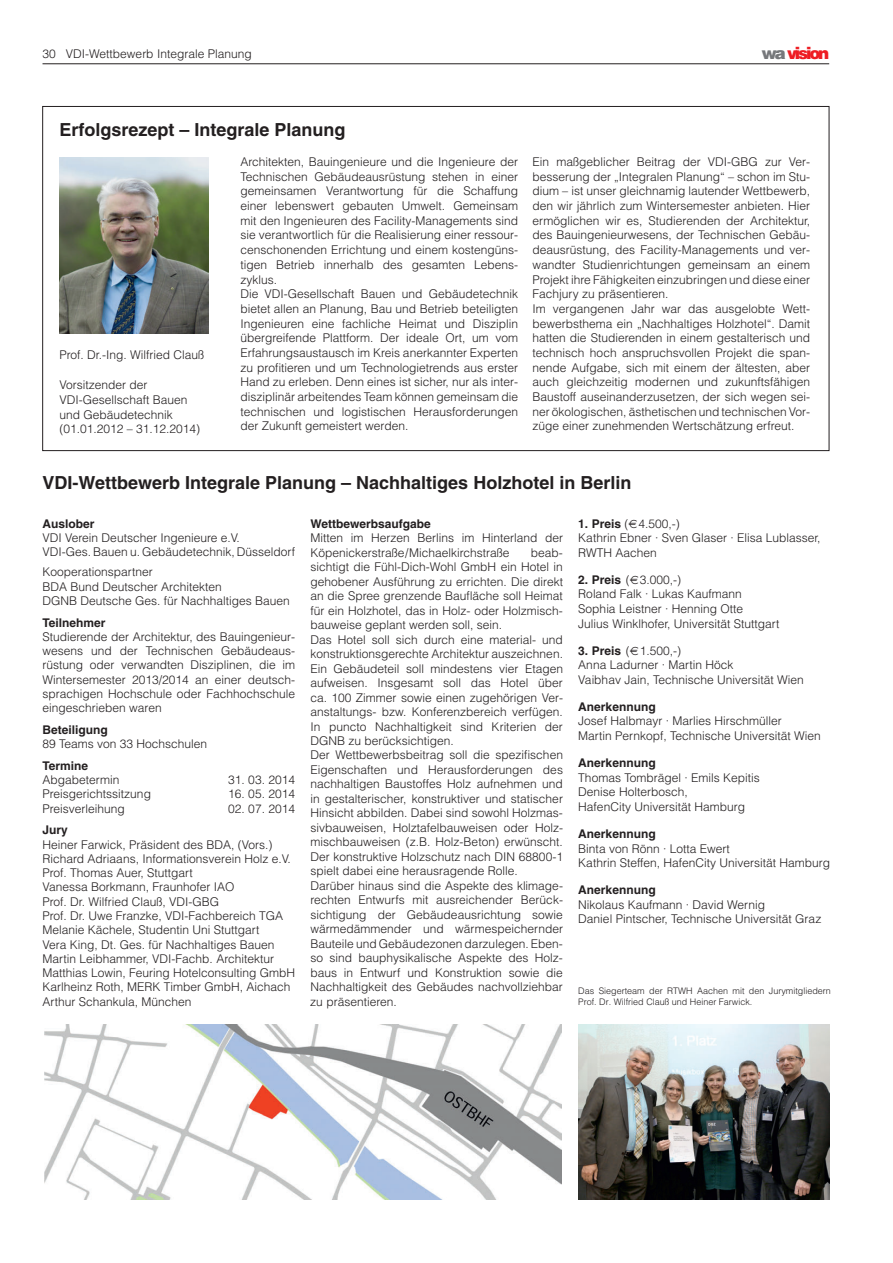
<style>
.page{position:relative;width:893px;height:1263px;background:#fff}
.page>*{position:absolute;margin:0;border:0;box-sizing:border-box;transform-origin:0 0}
.t1{font:700 18px "Helvetica";color:#231f20}
.t2{font:900 16.5px "Helvetica";letter-spacing:-.135em;color:#ee1d23}
.t3{font:300 12px/14.5px "Helvetica";color:#231f20}
.t4{font:700 12px "Helvetica";color:#231f20}
.t5{font:300 9px/11.6px "Helvetica";color:#231f20}
.s1{color:#76787b}
.s2{font-weight:700}
</style>
<div class="page">
<img style="left:578px;top:1025px;width:251px;height:174px">
<hr style="left:43px;top:64px;width:786px;height:1px;background:#231f20">
<img style="left:60px;top:157px;width:148px;height:177px">
<img style="left:45px;top:1025px;width:516px;height:174px">
<p class="t3" style="left:43px;top:46px;width:211px">30 VDI-Wettbewerb Integrale Planung</p>
<h2 class="t2" style="left:762px;top:43px;width:69px"><span class="s1">wa</span> vision</h2>
<h1 class="t1" style="left:60px;top:124px;width:288px">Erfolgsrezept – Integrale Planung</h1>
<p class="t3" style="left:240px;top:154px;width:279px">Architekten, Bauingenieure und die Ingenieure der Technischen Gebäudeausrüstung stehen in einer gemeinsamen Verantwortung für die Schaffung einer lebenswert gebauten Umwelt. Gemeinsam mit den Ingenieuren des Facility-Managements sind sie verantwortlich für die Realisierung einer ressour&shy;censchonenden Errichtung und einem kostengüns&shy;tigen Betrieb innerhalb des gesamten Lebens&shy;zyklus.<br>Die VDI-Gesellschaft Bauen und Gebäudetech nik bietet allen an Planung, Bau und Betrieb beteiligten Ingenieuren eine fachliche Heimat und Disziplin übergreifende Plattform. Der ideale Ort, um vom Erfahrungsaustausch im Kreis anerkannter Experten zu profitieren und um Technologietrends aus erster Hand zu erleben. Denn eines ist sicher, nur als inter&shy;disziplinär arbeitendes Team können gemeinsam die tech nischen und logistischen Herausforderungen der Zukunft gemeistert werden.</p>
<p class="t3" style="left:532px;top:154px;width:279px">Ein maßgeblicher Beitrag der VDI-GBG zur Ver - besserung der „Integralen Planung“ – schon im Stu&shy;dium – ist unser gleichnamig lautender Wettbewerb, den wir jährlich zum Wintersemester anbieten. Hier ermöglichen wir es, Studierenden der Architektur, des Bauingenieur wesens, der Technischen Gebäu&shy;deausrüstung, des Facility-Managements und ver&shy;wandter Studienrichtungen gemeinsam an einem Projekt ihre Fähigkeiten einzubringen und diese einer Fachjury zu präsentieren.<br>Im vergangenen Jahr war das ausgelobte Wett - bewerbsthema ein „Nachhaltiges Holzhotel“. Damit hatten die Studierenden in einem gestal terisch und technisch hoch anspruchsvollen Projekt die span&shy;nende Aufgabe, sich mit einem der ältesten, aber auch gleichzeitig modernen und zukunftsfähigen Baustoff auseinanderzusetzen, der sich wegen sei&shy;ner ökologischen, ästhetischen und technischen Vor&shy;züge einer zunehmenden Wertschätzung erfreut.</p>
<p class="t3" style="left:60px;top:348px;width:146px">Prof. Dr.-Ing. Wilfried Clauß</p>
<p class="t3" style="left:60px;top:377px;width:142px">Vorsitzender der<br>VDI-Gesellschaft Bauen und Gebäudetechnik (01.01.2012 – 31.12.2014)</p>
<h1 class="t1" style="left:43px;top:476px;width:590px">VDI-Wettbewerb Integrale Planung – Nachhaltiges Holzhotel in Berlin</h1>
<p class="t4" style="left:43px;top:519px;width:54px">Auslober</p>
<p class="t3" style="left:43px;top:530px;width:254px">VDI Verein Deutscher Ingenieure e.V.<br>VDI-Ges. Bauen u. Gebäudetechnik, Düsseldorf</p>
<p class="t3" style="left:43px;top:565px;width:249px">Kooperationspartner<br>BDA Bund Deutscher Architekten<br>DGNB Deutsche Ges. für Nachhaltiges Bauen</p>
<p class="t4" style="left:43px;top:618px;width:65px">Teilnehmer</p>
<p class="t3" style="left:43px;top:630px;width:254px;text-align:justify">Studierende der Architektur, des Bauingenieur&shy;wesens und der Technischen Gebäudeaus - rüstung oder verwandten Disziplinen, die im Wintersemester 2013/2014 an einer deutsch&shy;sprachigen Hochschule oder Fachhochschule eingeschrieben waren</p>
<p class="t4" style="left:43px;top:725px;width:67px">Beteiligung</p>
<p class="t3" style="left:43px;top:737px;width:166px">89 Teams von 33 Hochschulen</p>
<p class="t4" style="left:43px;top:761px;width:47px">Termine</p>
<p class="t3" style="left:43px;top:773px;width:78px">Abgabetermin</p>
<p class="t3" style="left:228px;top:773px;width:68px">31. 03. 2014</p>
<p class="t3" style="left:43px;top:787px;width:110px">Preisgerichtssitzung</p>
<p class="t3" style="left:228px;top:787px;width:68px">16. 05. 2014</p>
<p class="t3" style="left:43px;top:801px;width:84px">Preisverleihung</p>
<p class="t3" style="left:228px;top:801px;width:68px">02. 07. 2014</p>
<p class="t4" style="left:43px;top:826px;width:27px">Jury</p>
<p class="t3" style="left:42px;top:837px;width:254px">Heiner Farwick, Präsident des BDA, (Vors.)<br>Richard Adriaans, Informationsverein Holz e.V.<br>Prof. Thomas Auer, Stuttgart<br>Vanessa Borkmann, Fraunhofer IAO<br>Prof. Dr. Wilfried Clauß, VDI-GBG<br>Prof. Dr. Uwe Franzke, VDI-Fachbereich TGA Melanie Kächele, Studentin Uni Stuttgart<br>Vera King, Dt. Ges. für Nachhaltiges Bauen Martin Leibhammer, VDI-Fachb. Architektur Matthias Lowin, Feuring Hotelconsulting GmbH Karlheinz Roth, MERK Timber GmbH, Aichach Arthur Schankula, München</p>
<p class="t4" style="left:310px;top:519px;width:122px">Wettbewerbsaufgabe</p>
<p class="t3" style="left:310px;top:531px;width:254px">Mitten im Herzen Berlins im Hinterland der<br>Köpenickerstraße/Michaelkirchstraße</p>
<p class="t3" style="left:310px;top:545px;width:254px;text-indent:221px">beab&shy;sichtigt die Fühl-Dich-Wohl GmbH ein Hotel in gehobener Ausführung zu errichten. Die direkt an die Spree grenzende Baufläche soll Heimat für ein Holzhotel, das in Holz- oder Holzmisch&shy;bauweise geplant werden soll, sein.<br>Das Hotel soll sich durch eine material- und konstruktionsgerechte Architektur auszeichnen.<br>Ein Gebäudeteil soll mindestens vier Etagen aufweisen. Insgesamt soll das Hotel über ca. 100 Zimmer sowie einen zugehörigen Ver&shy;anstaltungs- bzw. Konferenzbereich verfügen.<br>In puncto Nachhaltigkeit sind Kriterien der DGNB zu berücksichtigen.<br>Der Wettbewerbsbeitrag soll die spezifischen Eigenschaften und Herausforderungen des nachhaltigen Baustoffes Holz aufnehmen und in gestalterischer, konstruktiver und statischer Hinsicht abbilden. Dabei sind sowohl Holzmas&shy;sivbauweisen, Holztafelbauweisen oder Holz&shy;mischbauweisen (z.B. Holz-Beton) erwünscht.<br>Der konstruktive Holzschutz nach DIN 68800-1 spielt dabei eine herausragende Rolle.<br>Darüber hinaus sind die Aspekte des klimage&shy;rechten Entwurfs mit ausreichender Berück&shy;sichtigung der Gebäudeausrichtung sowie wärmedämmender und wärmespeichernder Bauteile und Gebäudezonen darzulegen. Eben&shy;so sind bauphysikalische Aspekte des Holz&shy;baus in Entwurf und Konstruktion sowie die Nachhaltigkeit des Gebäudes nachvollziehbar zu präsentieren.</p>
<p class="t3" style="left:578px;top:516px;width:244px"><span class="s2">1. Preis</span> ( 4.500,-)<br>Kathrin Ebner · Sven Glaser · Elisa Lublasser,<br>RWTH Aachen</p>
<p class="t3" style="left:578px;top:572px;width:203px"><span class="s2">2. Preis</span> ( 3.000,-)<br>Roland Falk · Lukas Kaufmann<br>Sophia Leistner · Henning Otte<br>Julius Winklhofer, Universität Stuttgart</p>
<p class="t3" style="left:578px;top:643px;width:227px"><span class="s2">3. Preis</span> ( 1.500,-)<br>Anna Ladurner · Martin Höck<br>Vaibhav Jain, Technische Universität Wien</p>
<p class="t4" style="left:578px;top:702px;width:79px">Anerkennung</p>
<p class="t3" style="left:578px;top:714px;width:244px">Josef Halbmayr · Marlies Hirschmüller<br>Martin Pernkopf, Technische Universität Wien</p>
<p class="t4" style="left:578px;top:758px;width:79px">Anerkennung</p>
<p class="t3" style="left:578px;top:770px;width:183px">Thomas Tombrägel · Emils Kepitis<br>Denise Holterbosch,<br>HafenCity Universität Hamburg</p>
<p class="t4" style="left:578px;top:829px;width:79px">Anerkennung</p>
<p class="t3" style="left:578px;top:841px;width:253px">Binta von Rönn · Lotta Ewert<br>Kathrin Steffen, HafenCity Universität Hamburg</p>
<p class="t4" style="left:578px;top:885px;width:79px">Anerkennung</p>
<p class="t3" style="left:578px;top:897px;width:244px">Nikolaus Kaufmann · David Wernig<br>Daniel Pintscher, Technische Universität Graz</p>
<p class="t5" style="left:578px;top:985px;width:254px">Das Siegerteam der RTWH Aachen mit den Jurymitgliedern<br>Prof. Dr. Wilfried Clauß und Heiner Farwick.</p>
</div>
